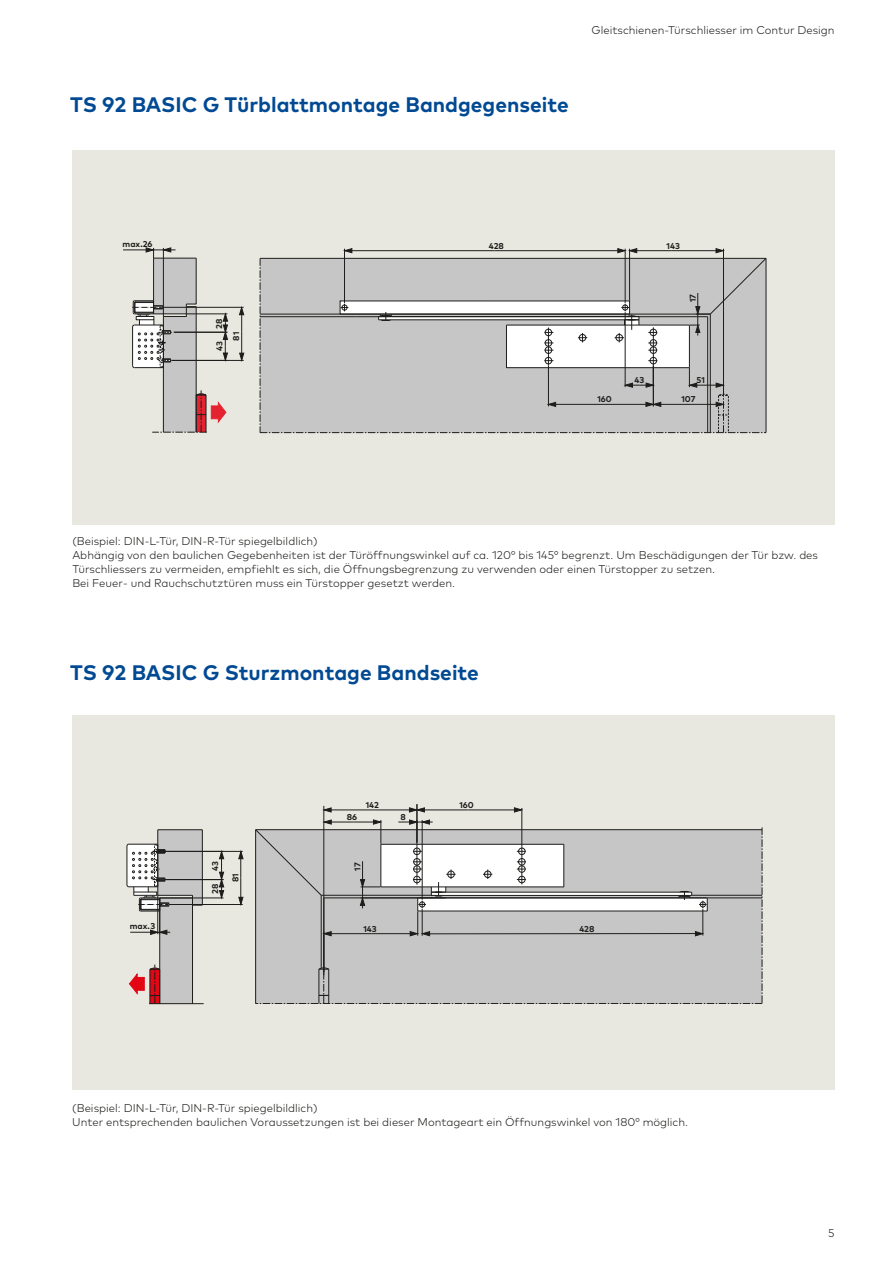
<style>
.page{position:relative;width:893px;height:1263px;background:#fff}
.page>*{position:absolute;margin:0;border:0;box-sizing:border-box;transform-origin:0 0}
.t1{font:700 21px "Mark Pro";color:#004993}
.t2{font:300 11.25px/14.2px "Mark Pro";color:#1d1d1b}
.t3{font:700 8.55px "Mark Pro";color:#1d1d1b}
</style>
<div class="page">
<div style="left:72px;top:150px;width:762px;height:374px;background:#e9e8e0"></div>
<hr style="left:123px;top:250px;width:30px;height:1px;background:#1d1d1b">
<hr style="left:163px;top:307px;width:81px;height:1px;background:#1d1d1b">
<hr style="left:172px;top:360px;width:72px;height:1px;background:#1d1d1b">
<svg style="left:239px;top:308px;width:5px;height:52px"></svg>
<svg style="left:132px;top:248px;width:95px;height:185px"></svg>
<svg style="left:260px;top:249px;width:507px;height:184px;background:#c4c4c4"></svg>
<div style="left:72px;top:715px;width:762px;height:374px;background:#e9e8e0"></div>
<hr style="left:324px;top:806px;width:1px;height:166px;background:#1d1d1b">
<hr style="left:326px;top:810px;width:48px;height:1px;background:#1d1d1b">
<hr style="left:374px;top:810px;width:41px;height:1px;background:#1d1d1b">
<hr style="left:522px;top:808px;width:1px;height:38px;background:#1d1d1b">
<hr style="left:417px;top:804px;width:1px;height:38px;background:#1d1d1b">
<hr style="left:468px;top:810px;width:53px;height:1px;background:#1d1d1b">
<hr style="left:418px;top:810px;width:50px;height:1px;background:#1d1d1b">
<hr style="left:202px;top:830px;width:1px;height:75px;background:#1d1d1b">
<hr style="left:149px;top:1003px;width:55px;height:1px;background:#1d1d1b">
<hr style="left:160px;top:898px;width:63px;height:1px;background:#1d1d1b">
<hr style="left:166px;top:879px;width:57px;height:1px;background:#1d1d1b">
<hr style="left:169px;top:904px;width:74px;height:1px;background:#1d1d1b">
<hr style="left:166px;top:851px;width:77px;height:1px;background:#1d1d1b">
<svg style="left:239px;top:851px;width:4px;height:53px"></svg>
<svg style="left:219px;top:851px;width:5px;height:47px"></svg>
<svg style="left:324px;top:808px;width:7px;height:4px"></svg>
<svg style="left:409px;top:808px;width:15px;height:4px"></svg>
<svg style="left:514px;top:808px;width:8px;height:4px"></svg>
<svg style="left:127px;top:829px;width:75px;height:175px"></svg>
<svg style="left:255px;top:820px;width:508px;height:184px;background:#c4c4c4"></svg>
<p class="t2" style="left:592px;top:24px;width:244px">Gleitschienen-Türschliesser im Contur Design</p>
<h1 class="t1" style="left:70px;top:98px;width:500px">TS 92 BASIC G Türblattmontage Bandgegenseite</h1>
<p class="t3" style="left:123px;top:241px;width:31px">max.26</p>
<p class="t3" style="left:216px;top:329px;width:12px;rotate:-90deg">28</p>
<p class="t3" style="left:216px;top:351px;width:11px;rotate:-90deg">43</p>
<p class="t3" style="left:233px;top:340px;width:10px;rotate:-90deg">81</p>
<p class="t3" style="left:489px;top:243px;width:17px">428</p>
<p class="t3" style="left:667px;top:243px;width:15px">143</p>
<p class="t3" style="left:690px;top:302px;width:10px;rotate:-90deg">17</p>
<p class="t3" style="left:634px;top:377px;width:11px">43</p>
<p class="t3" style="left:696px;top:377px;width:10px">51</p>
<p class="t3" style="left:597px;top:396px;width:16px">160</p>
<p class="t3" style="left:681px;top:396px;width:16px">107</p>
<p class="t2" style="left:72px;top:535px;width:747px">(Beispiel: DIN-L-Tür, DIN-R-Tür spiegelbildlich)<br>Abhängig von den baulichen Gegebenheiten ist der Türöffnungswinkel auf ca. 120° bis 145° begrenzt. Um Beschädigungen der Tür bzw. des Türschliessers zu vermeiden, empfiehlt es sich, die Öffnungsbegrenzung zu verwenden oder einen Türstopper zu setzen.<br>Bei Feuer- und Rauchschutztüren muss ein Türstopper gesetzt werden.</p>
<h1 class="t1" style="left:70px;top:665px;width:410px">TS 92 BASIC G Sturzmontage Bandseite</h1>
<p class="t3" style="left:130px;top:923px;width:27px">max.3</p>
<p class="t3" style="left:212px;top:871px;width:11px;rotate:-90deg">43</p>
<p class="t3" style="left:212px;top:894px;width:12px;rotate:-90deg">28</p>
<p class="t3" style="left:232px;top:882px;width:10px;rotate:-90deg">81</p>
<p class="t3" style="left:347px;top:814px;width:12px">86</p>
<p class="t3" style="left:366px;top:802px;width:15px">142</p>
<p class="t3" style="left:459px;top:802px;width:16px">160</p>
<p class="t3" style="left:400px;top:814px;width:7px">8</p>
<p class="t3" style="left:354px;top:870px;width:10px;rotate:-90deg">17</p>
<p class="t3" style="left:363px;top:926px;width:15px">143</p>
<p class="t3" style="left:579px;top:926px;width:17px">428</p>
<p class="t2" style="left:72px;top:1102px;width:617px">(Beispiel: DIN-L-Tür, DIN-R-Tür spiegelbildlich)<br>Unter entsprechenden baulichen Voraussetzungen ist bei dieser Montageart ein Öffnungswinkel von 180° möglich.</p>
<p class="t2" style="left:828px;top:1227px;width:8px">5</p>
</div>
